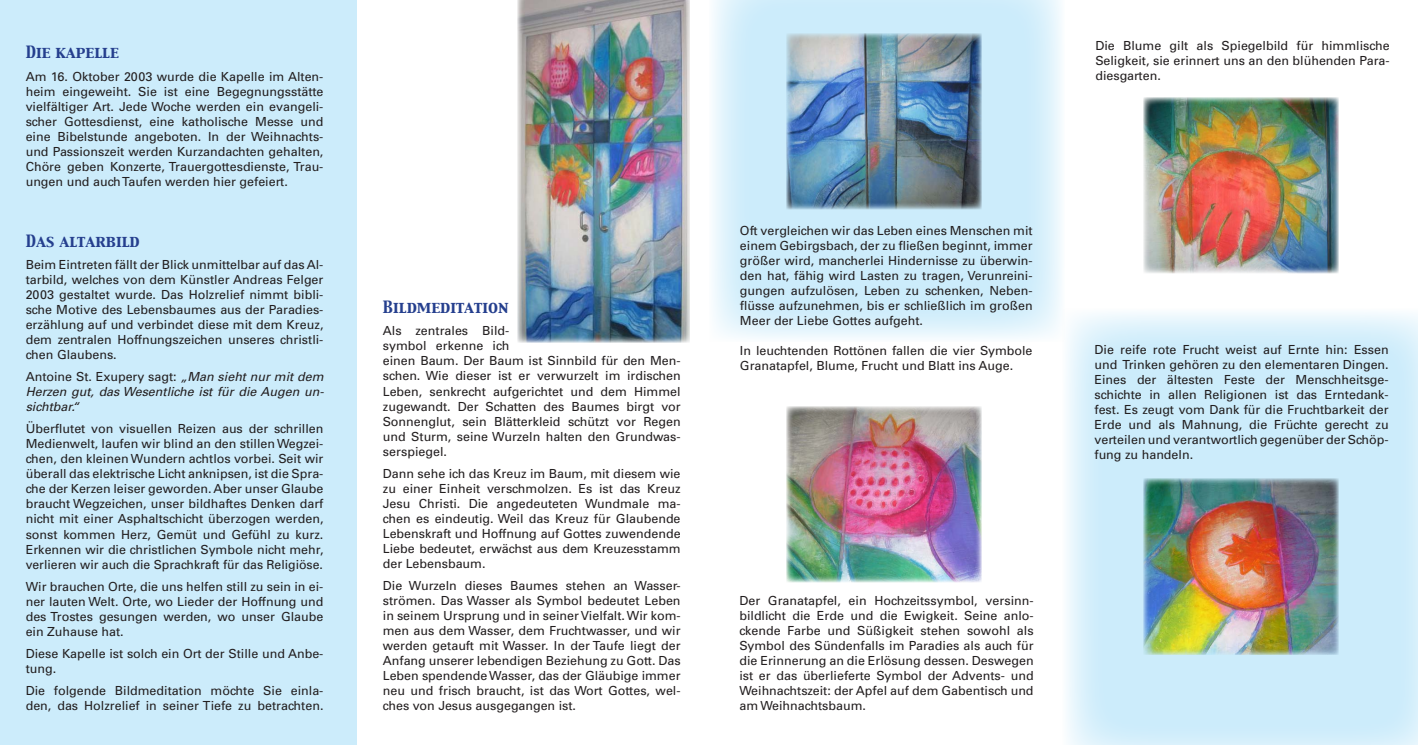
<style>
.page{position:relative;width:1418px;height:745px;background:#fff}
.page>*{position:absolute;margin:0;border:0;box-sizing:border-box;transform-origin:0 0}
.t1{font:15px "Capitals";color:#253f8e}
.t2{font:12.5px/15px "Univers";color:#231f20;text-align:justify}
.t3{font:italic 12.5px/15px "Univers";color:#231f20;text-align:justify}
.s1{font-style:normal}
</style>
<div class="page">
<svg style="left:1067px;top:313px;width:350px;height:431px;background:#d0edfb"></svg>
<svg style="left:713px;top:0;width:348px;height:338px;background:#d2eefb"></svg>
<div style="left:0;top:0;width:356px;height:744px;background:#ccecfb"></div>
<img style="left:517px;top:0;width:173px;height:342px">
<img style="left:1143px;top:98px;width:195px;height:175px">
<img style="left:787px;top:406px;width:195px;height:176px">
<img style="left:787px;top:34px;width:195px;height:175px">
<img style="left:1143px;top:478px;width:195px;height:176px">
<p class="t1" style="left:26px;top:42px;width:95px">Die kapelle</p>
<p class="t2" style="left:26px;top:68px;width:299px">Am 16. Oktober 2003 wurde die Kapelle im Alten&shy;heim eingeweiht. Sie ist eine Begegnungsstätte vielfältiger Art. Jede Woche werden ein evangeli&shy;scher Gottesdienst, eine katholische Messe und eine Bibelstunde angeboten. In der Weihnachts&shy;und Passionszeit werden Kurzandachten gehalten, Chöre geben Konzerte, Trauergottesdienste, Trau&shy;ungen und auch Taufen werden hier gefeiert.</p>
<p class="t1" style="left:26px;top:230px;width:116px">Das altarbild</p>
<p class="t2" style="left:26px;top:257px;width:299px">Beim Eintreten fällt der Blick unmittelbar auf das Al&shy;tarbild, welches von dem Künstler Andreas Felger 2003 gestaltet wurde. Das Holzrelief nimmt bibli&shy;sche Motive des Lebensbaumes aus der Paradies&shy;erzählung auf und verbindet diese mit dem Kreuz, dem zentralen Hoffnungszeichen unseres christli&shy;chen Glaubens.</p>
<p class="t3" style="left:26px;top:369px;width:299px"><span class="s1">Antoine St. Exupery sagt:</span> „Man sieht nur mit dem Herzen gut, das Wesentliche ist für die Augen un&shy;sichtbar.“</p>
<p class="t2" style="left:26px;top:421px;width:299px">Überflutet von visuellen Reizen aus der schrillen Medienwelt, laufen wir blind an den stillen Wegzei&shy;chen, den kleinen Wundern achtlos vorbei. Seit wir überall das elektrische Licht anknipsen, ist die Spra&shy;che der Kerzen leiser geworden. Aber unser Glaube braucht Wegzeichen, unser bildhaftes Denken darf nicht mit einer Asphaltschicht überzogen werden, sonst kommen Herz, Gemüt und Gefühl zu kurz.<br>Erkennen wir die christlichen Symbole nicht mehr, verlieren wir auch die Sprachkraft für das Religiöse.</p>
<p class="t2" style="left:26px;top:578px;width:299px">Wir brauchen Orte, die uns helfen still zu sein in ei&shy;ner lauten Welt. Orte, wo Lieder der Hoffnung und des Trostes gesungen werden, wo unser Glaube ein Zuhause hat.</p>
<p class="t2" style="left:26px;top:645px;width:299px">Diese Kapelle ist solch ein Ort der Stille und Anbe&shy;tung.</p>
<p class="t2" style="left:26px;top:682px;width:299px">Die folgende Bildmeditation möchte Sie einla&shy;den, das Holzrelief in seiner Tiefe zu betrachten.</p>
<p class="t1" style="left:383px;top:297px;width:127px">Bildmeditation</p>
<p class="t2" style="left:383px;top:323px;width:299px;text-align:left">Als zentrales Bild-<br>symbol erkenne ich<br>einen Baum. Der Baum ist Sinnbild für den Men&shy;schen. Wie dieser ist er verwurzelt im irdischen Leben, senkrecht aufgerichtet und dem Himmel zugewandt. Der Schatten des Baumes birgt vor Sonnenglut, sein Blätterkleid schützt vor Regen und Sturm, seine Wurzeln halten den Grundwas&shy;serspiegel.</p>
<p class="t2" style="left:383px;top:465px;width:299px">Dann sehe ich das Kreuz im Baum, mit diesem wie zu einer Einheit verschmolzen. Es ist das Kreuz Jesu Christi. Die angedeuteten Wundmale ma&shy;chen es eindeutig. Weil das Kreuz für Glaubende Lebenskraft und Hoffnung auf Gottes zuwendende Liebe bedeutet, erwächst aus dem Kreuzesstamm der Lebensbaum.</p>
<p class="t2" style="left:383px;top:577px;width:299px">Die Wurzeln dieses Baumes stehen an Wasser&shy;strömen. Das Wasser als Symbol bedeutet Leben in seinem Ursprung und in seiner Vielfalt. Wir kom&shy;men aus dem Wasser, dem Fruchtwasser, und wir werden getauft mit Wasser. In der Taufe liegt der Anfang unserer lebendigen Beziehung zu Gott. Das Leben spendende Wasser, das der Gläubige immer neu und frisch braucht, ist das Wort Gottes, wel&shy;ches von Jesus ausgegangen ist.</p>
<p class="t2" style="left:740px;top:222px;width:294px">Oft vergleichen wir das Leben eines Menschen mit einem Gebirgsbach, der zu fließen beginnt, immer größer wird, mancherlei Hindernisse zu überwin&shy;den hat, fähig wird Lasten zu tragen, Verunreini&shy;gungen aufzulösen, Leben zu schenken, Neben&shy;flüsse aufzunehmen, bis er schließlich im großen Meer der Liebe Gottes aufgeht.</p>
<p class="t2" style="left:740px;top:342px;width:294px">In leuchtenden Rottönen fallen die vier Symbole<br>Granatapfel, Blume, Frucht und Blatt ins Auge.</p>
<p class="t2" style="left:739px;top:592px;width:296px">Der Granatapfel, ein Hochzeitssymbol, versinn&shy;bildlicht die Erde und die Ewigkeit. Seine anlo&shy;ckende Farbe und Süßigkeit stehen sowohl als Symbol des Sündenfalls im Paradies als auch für die Erinnerung an die Erlösung dessen. Deswegen ist er das überlieferte Symbol der Advents- und Weihnachtszeit: der Apfel auf dem Gabentisch und am Weihnachtsbaum.</p>
<p class="t2" style="left:1095px;top:38px;width:296px">Die Blume gilt als Spiegelbild für himmlische Seligkeit, sie erinnert uns an den blühenden Para&shy;diesgarten.</p>
<p class="t2" style="left:1094px;top:341px;width:296px">Die reife rote Frucht weist auf Ernte hin: Essen und Trinken gehören zu den elementaren Dingen.<br>Eines der ältesten Feste der Menschheitsge&shy;schichte in allen Religionen ist das Erntedank&shy;fest. Es zeugt vom Dank für die Fruchtbarkeit der Erde und als Mahnung, die Früchte gerecht zu verteilen und verantwortlich gegenüber der Schöp&shy;fung zu handeln.</p>
</div>
